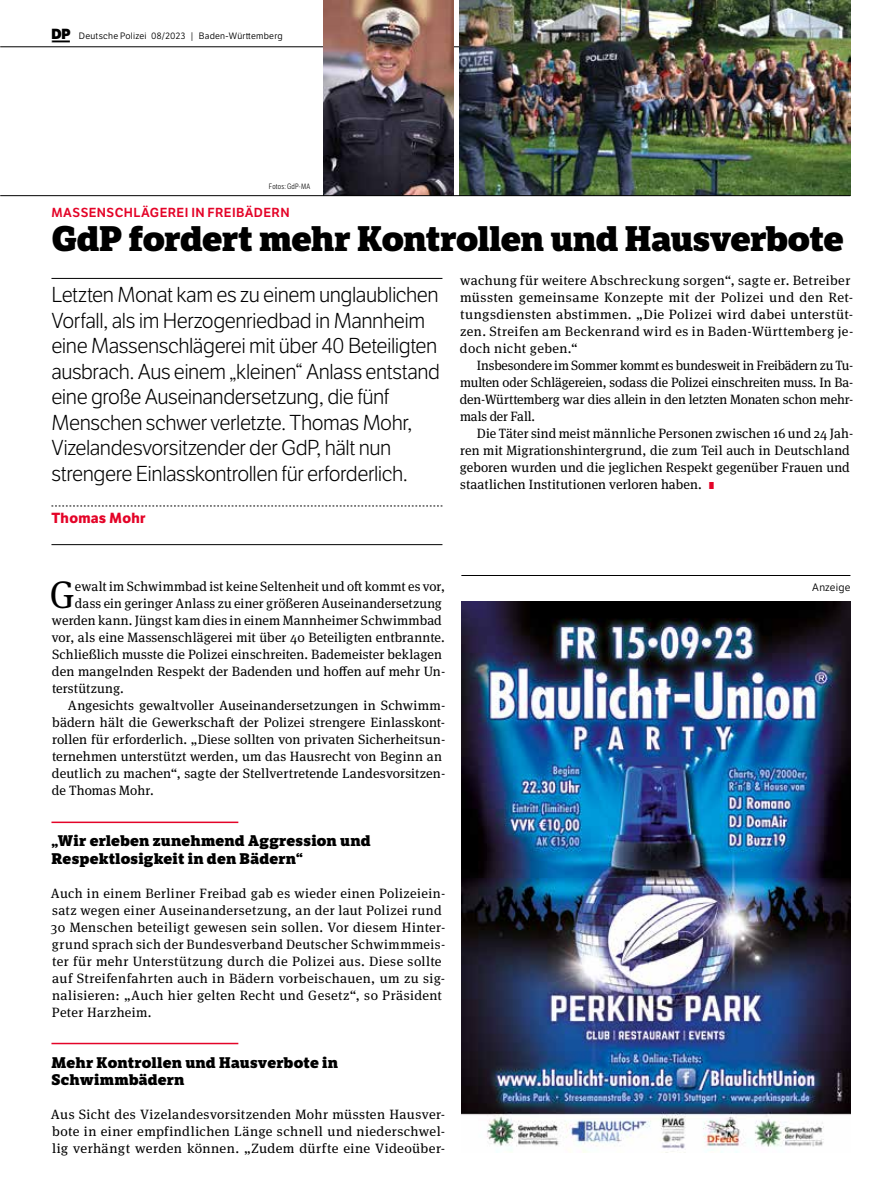
<style>
.page{position:relative;width:893px;height:1191px;background:#fff}
.page>*{position:absolute;margin:0;border:0;box-sizing:border-box;transform-origin:0 0}
.t1{font:38.25px "Meta Serif Pro";color:#000}
.t2{font:800 34.5px "LFT Etica Sheriff";letter-spacing:-.02em;color:#000}
.t3{font:21px/25.5px "LFT Etica Lt";letter-spacing:-.02em;color:#000}
.t4{font:800 15px/17px "LFT Etica Sheriff";letter-spacing:.01em;color:#000}
.t5{font:700 14.25px "LFT Etica";letter-spacing:.025em;color:#e40428}
.t6{font:13.5px/17px "Meta Serif Pro";letter-spacing:.015em;color:#000}
.t7{font:12.75px "LFT Etica SB";letter-spacing:.035em;color:#e40428}
.t8{font:10.5px "LFT Etica Bk";letter-spacing:.02em;color:#000}
.t9{font:9px "LFT Etica Bk";letter-spacing:.025em;color:#000}
.t10{font:300 7.5px "LFT Etica Condensed";letter-spacing:.02em;color:#000}
.s1{font-family:"LFT Etica XB";font-size:14.25px}
.s2{font-size:9.3px}
.s3{font-family:"LFT Etica XB";font-size:9.75px;color:#e40428}
</style>
<div class="page">
<svg style="left:52px;top:40px;width:18px;height:2px"></svg>
<img style="left:461px;top:602px;width:389px;height:550px">
<hr style="left:461px;top:575px;width:389px;height:1px;background:#000">
<hr style="left:51px;top:278px;width:391px;height:1px;background:#000">
<svg style="left:51px;top:506px;width:391px;height:1px"></svg>
<hr style="left:51px;top:544px;width:391px;height:1px;background:#000">
<hr style="left:51px;top:821px;width:187px;height:2px;background:#e40428">
<hr style="left:51px;top:1042px;width:187px;height:2px;background:#e40428">
<hr style="left:0;top:47px;width:850px;height:1px;background:#000">
<img style="left:323px;top:0;width:131px;height:195px">
<img style="left:459px;top:0;width:391px;height:195px">
<hr style="left:0;top:195px;width:850px;height:1px;background:#000">
<p class="t9" style="left:52px;top:31px;width:233px"><span class="s1">DP</span> Deutsche Polizei 08/2023 <span class="s2">|</span> Baden-Württemberg</p>
<p class="t10" style="left:269px;top:182px;width:43px">Fotos: GdP-MA</p>
<p class="t7" style="left:51px;top:205px;width:240px">MASSENSCHLÄGEREI IN FREIBÄDERN</p>
<h2 class="t2" style="left:51px;top:217px;width:794px">GdP fordert mehr Kontrollen und Hausverbote</h2>
<p class="t3" style="left:51px;top:282px;width:390px">Letzten Monat kam es zu einem unglaublichen Vorfall, als im Herzogenriedbad in Mannheim eine Massenschlägerei mit über 40 Beteiligten ausbrach. Aus einem „kleinen“ Anlass entstand eine große Auseinandersetzung, die fünf Menschen schwer verletzte. Thomas Mohr, Vizelandesvorsitzender der GdP, hält nun strengere Einlasskontrollen für erforderlich.</p>
<p class="t5" style="left:51px;top:509px;width:96px">Thomas Mohr</p>
<p class="t6" style="left:460px;top:271px;width:395px">wachung für weitere Abschreckung sorgen“, sagte er. Betreiber müssten gemeinsame Konzepte mit der Polizei und den Ret&shy;tungsdiensten abstimmen. „Die Polizei wird dabei unterstüt&shy;zen. Streifen am Beckenrand wird es in Baden-Württemberg je&shy;doch nicht geben.“</p>
<p class="t6" style="left:460px;top:356px;width:395px;text-align:justify;text-indent:17px">Insbesondere im Sommer kommt es bundesweit in Freibädern zu Tu&shy;multen oder Schlägereien, sodass die Polizei einschreiten muss. In Ba&shy;den-Württemberg war dies allein in den letzten Monaten schon mehr&shy;mals der Fall.</p>
<p class="t6" style="left:460px;top:424px;width:395px;text-indent:17px">Die Täter sind meist männliche Personen zwischen 16 und 24 Jah&shy;ren mit Migrationshintergrund, die zum Teil auch in Deutschland geboren wurden und die jeglichen Respekt gegenüber Frauen und staatlichen Institutionen verloren haben. <span class="s3">I</span></p>
<h1 class="t1" style="left:50px;top:567px;width:26px">G</h1>
<p class="t6" style="left:75px;top:577px;width:372px">ewalt im Schwimmbad ist keine Seltenheit und oft kommt es vor,</p>
<p class="t6" style="left:75px;top:594px;width:369px">dass ein geringer Anlass zu einer größeren Auseinandersetzung</p>
<p class="t6" style="left:52px;top:611px;width:391px">werden kann. Jüngst kam dies in einem Mannheimer Schwimmbad</p>
<p class="t6" style="left:52px;top:628px;width:394px">vor, als eine Massenschlägerei mit über 40 Beteiligten entbrannte.</p>
<p class="t6" style="left:52px;top:645px;width:391px">Schließlich musste die Polizei einschreiten. Bademeister beklagen</p>
<p class="t6" style="left:52px;top:662px;width:395px">den mangelnden Respekt der Badenden und hoffen auf mehr Un-</p>
<p class="t6" style="left:52px;top:679px;width:73px">terstützung.</p>
<p class="t6" style="left:68px;top:696px;width:379px">Angesichts gewaltvoller Auseinandersetzungen in Schwimm-</p>
<p class="t6" style="left:52px;top:713px;width:394px">bädern hält die Gewerkschaft der Polizei strengere Einlasskont-</p>
<p class="t6" style="left:52px;top:730px;width:395px">rollen für erforderlich. „Diese sollten von privaten Sicherheitsun-</p>
<p class="t6" style="left:52px;top:747px;width:391px">ternehmen unterstützt werden, um das Hausrecht von Beginn an</p>
<p class="t6" style="left:52px;top:764px;width:395px">deutlich zu machen“, sagte der Stellvertretende Landesvorsitzen-</p>
<p class="t6" style="left:52px;top:781px;width:103px">de Thomas Mohr.</p>
<p class="t4" style="left:51px;top:832px;width:321px">„Wir erleben zunehmend Aggression und<br>Respektlosigkeit in den Bädern“</p>
<p class="t6" style="left:51px;top:883px;width:396px">Auch in einem Berliner Freibad gab es wieder einen Polizeiein&shy;satz wegen einer Auseinandersetzung, an der laut Polizei rund 30 Menschen beteiligt gewesen sein sollen. Vor diesem Hinter&shy;grund sprach sich der Bundesverband Deutscher Schwimmmeis&shy;ter für mehr Unterstützung durch die Polizei aus. Diese sollte auf Streifenfahrten auch in Bädern vorbeischauen, um zu sig&shy;nalisieren: „Auch hier gelten Recht und Gesetz“, so Präsident Peter Harzheim.</p>
<p class="t4" style="left:51px;top:1054px;width:288px">Mehr Kontrollen und Hausverbote in<br>Schwimmbädern</p>
<p class="t6" style="left:51px;top:1104px;width:396px;text-align:justify">Aus Sicht des Vizelandesvorsitzenden Mohr müssten Hausver&shy;bote in einer empfindlichen Länge schnell und niederschwel&shy;lig verhängt werden können. „Zudem dürfte eine Videoüber-</p>
<p class="t8" style="left:812px;top:581px;width:40px">Anzeige</p>
</div>
